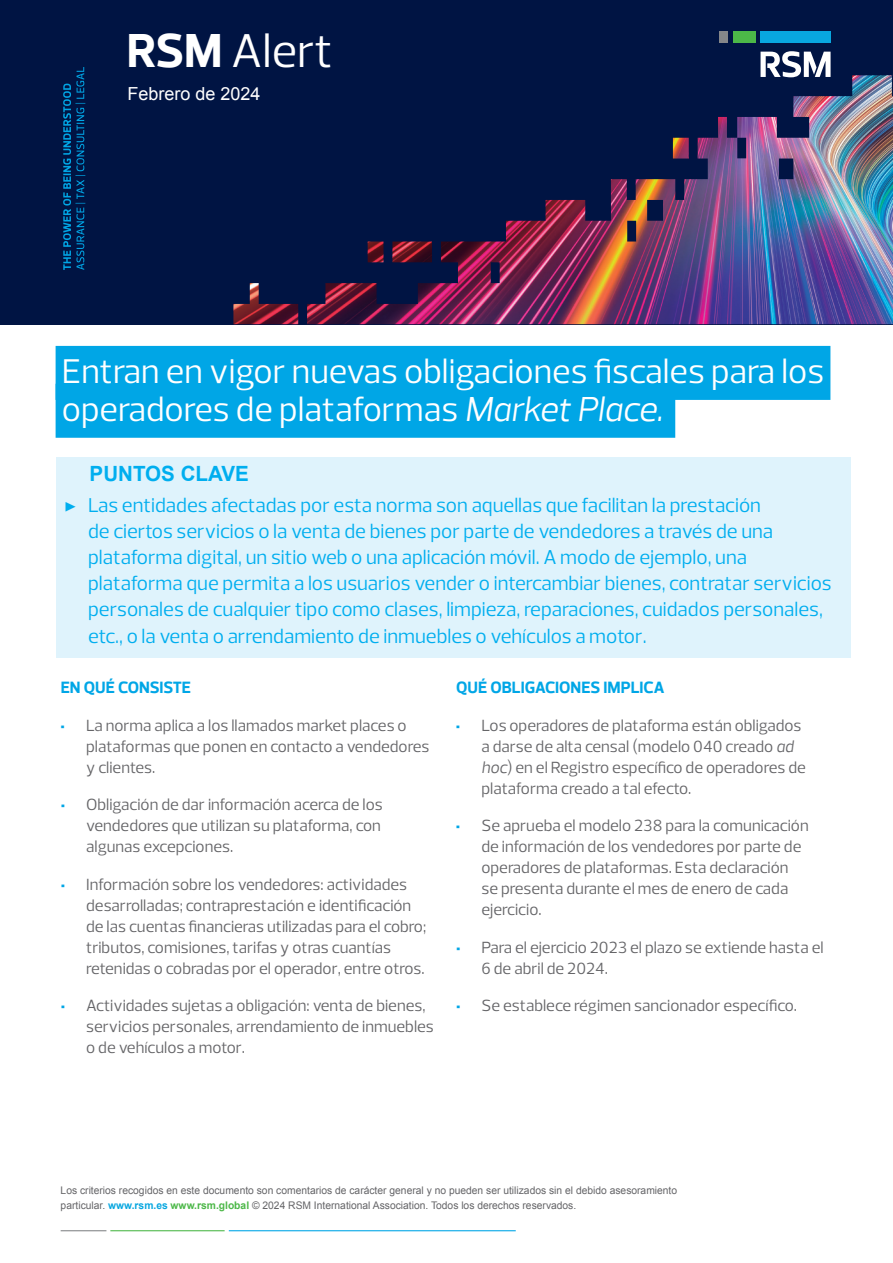
<style>
.page{position:relative;width:893px;height:1263px;background:#fff}
.page>*{position:absolute;margin:0;border:0;box-sizing:border-box;transform-origin:0 0}
.t1{font:48px "Prelo";color:#fff}
.t2{font:34.95px/37.8px "Prelo";color:#fff}
.t3{font:700 21px "Arial";color:#00aeef}
.t4{font:20.4px/26.2px "Prelo";color:#00aeef}
.t5{font:18px "Arial";color:#fff}
.t6{font:16.5px/21px "Prelo";color:#656568}
.t7{font:700 16.5px "Prelo";color:#00a6e6}
.t8{font:10.5px/15px "Arial";color:#656568}
.s1{font-weight:700}
.s2{font-style:italic}
.s3{font-family:"Minion Pro"}
.s4{font-weight:900;color:#00a6e6}
.s5{font-weight:700;color:#08a7e0}
.s6{font-weight:700;color:#4cb848}
</style>
<div class="page">
<div style="left:56px;top:457px;width:794px;height:201px;background:#dff3fc"></div>
<div style="left:0;top:0;width:893px;height:324px;background:#001443"></div>
<div style="left:760px;top:31px;width:70px;height:11px;background:#08a7e0"></div>
<div style="left:719px;top:31px;width:9px;height:11px;background:#848689"></div>
<div style="left:733px;top:31px;width:22px;height:11px;background:#4cb848"></div>
<svg style="left:760px;top:51px;width:70px;height:24px"></svg>
<hr style="left:110px;top:1230px;width:115px;height:1px;background:#4cb848">
<hr style="left:229px;top:1230px;width:287px;height:1px;background:#00a6e6">
<hr style="left:61px;top:1230px;width:45px;height:1px;background:#848689">
<div style="left:56px;top:346px;width:774px;height:54px;background:#00a6e6"></div>
<div style="left:56px;top:384px;width:619px;height:54px;background:#00a6e6"></div>
<img style="left:233px;top:75px;width:660px;height:249px">
<svg style="left:63px;top:67px;width:22px;height:203px"></svg>
<h1 class="t1" style="left:127px;top:21px;width:208px"><span class="s1">RSM</span> Alert</h1>
<p class="t5" style="left:127px;top:82px;width:135px">Febrero de 2024</p>
<h2 class="t2" style="left:62px;top:353px;width:764px">Entran en vigor nuevas obligaciones fiscales para los operadores de plataformas <span class="s2">Market Place.</span></h2>
<p class="t3" style="left:90px;top:460px;width:161px">PUNTOS CLAVE</p>
<p class="t4" style="left:88px;top:492px;width:745px;text-indent:-24px"><span class="s3">▶</span> Las entidades afectadas por esta norma son aquellas que facilitan la prestación<br>de ciertos servicios o la venta de bienes por parte de vendedores a través de una plataforma digital, un sitio web o una aplicación móvil. A modo de ejemplo, una plataforma que permita a los usuarios vender o intercambiar bienes, contratar servicios personales de cualquier tipo como clases, limpieza, reparaciones, cuidados personales, etc., o la venta o arrendamiento de inmuebles o vehículos a motor.</p>
<p class="t7" style="left:61px;top:678px;width:132px">EN QUÉ CONSISTE</p>
<p class="t6" style="left:86px;top:715px;width:345px;text-indent:-26px"><span class="s4">•</span> La norma aplica a los llamados market places o plataformas que ponen en contacto a vendedores y clientes.</p>
<p class="t6" style="left:86px;top:794px;width:298px;text-align:justify;text-indent:-26px"><span class="s4">•</span> Obligación de dar información acerca de los vendedores que utilizan su plataforma, con algunas excepciones.</p>
<p class="t6" style="left:86px;top:874px;width:341px;text-indent:-26px"><span class="s4">•</span> Información sobre los vendedores: actividades desarrolladas; contraprestación e identificación de las cuentas financieras utilizadas para el cobro; tributos, comisiones, tarifas y otras cuantías retenidas o cobradas por el operador, entre otros.</p>
<p class="t6" style="left:86px;top:995px;width:349px;text-indent:-26px"><span class="s4">•</span> Actividades sujetas a obligación: venta de bienes, servicios personales, arrendamiento de inmuebles o de vehículos a motor.</p>
<p class="t7" style="left:456px;top:678px;width:210px">QUÉ OBLIGACIONES IMPLICA</p>
<p class="t6" style="left:481px;top:715px;width:326px;text-indent:-26px"><span class="s4">•</span> Los operadores de plataforma están obligados a darse de alta censal (modelo 040 creado <span class="s2">ad hoc</span>) en el Registro específico de operadores de plataforma creado a tal efecto.</p>
<p class="t6" style="left:481px;top:815px;width:329px;text-indent:-26px"><span class="s4">•</span> Se aprueba el modelo 238 para la comunicación de información de los vendedores por parte de operadores de plataformas. Esta declaración se presenta durante el mes de enero de cada ejercicio.</p>
<p class="t6" style="left:481px;top:937px;width:344px;text-indent:-26px"><span class="s4">•</span> Para el ejercicio 2023 el plazo se extiende hasta el<br>6 de abril de 2024.</p>
<p class="t6" style="left:456px;top:995px;width:342px"><span class="s4">•</span> Se establece régimen sancionador específico.</p>
<p class="t8" style="left:61px;top:1183px;width:618px">Los criterios recogidos en este documento son comentarios de carácter general y no pueden ser utilizados sin el debido asesoramiento particular. <span class="s5">www.rsm.es</span> <span class="s6">www.rsm.global</span> © 2024 RSM International Association. Todos los derechos reservados.</p>
</div>
